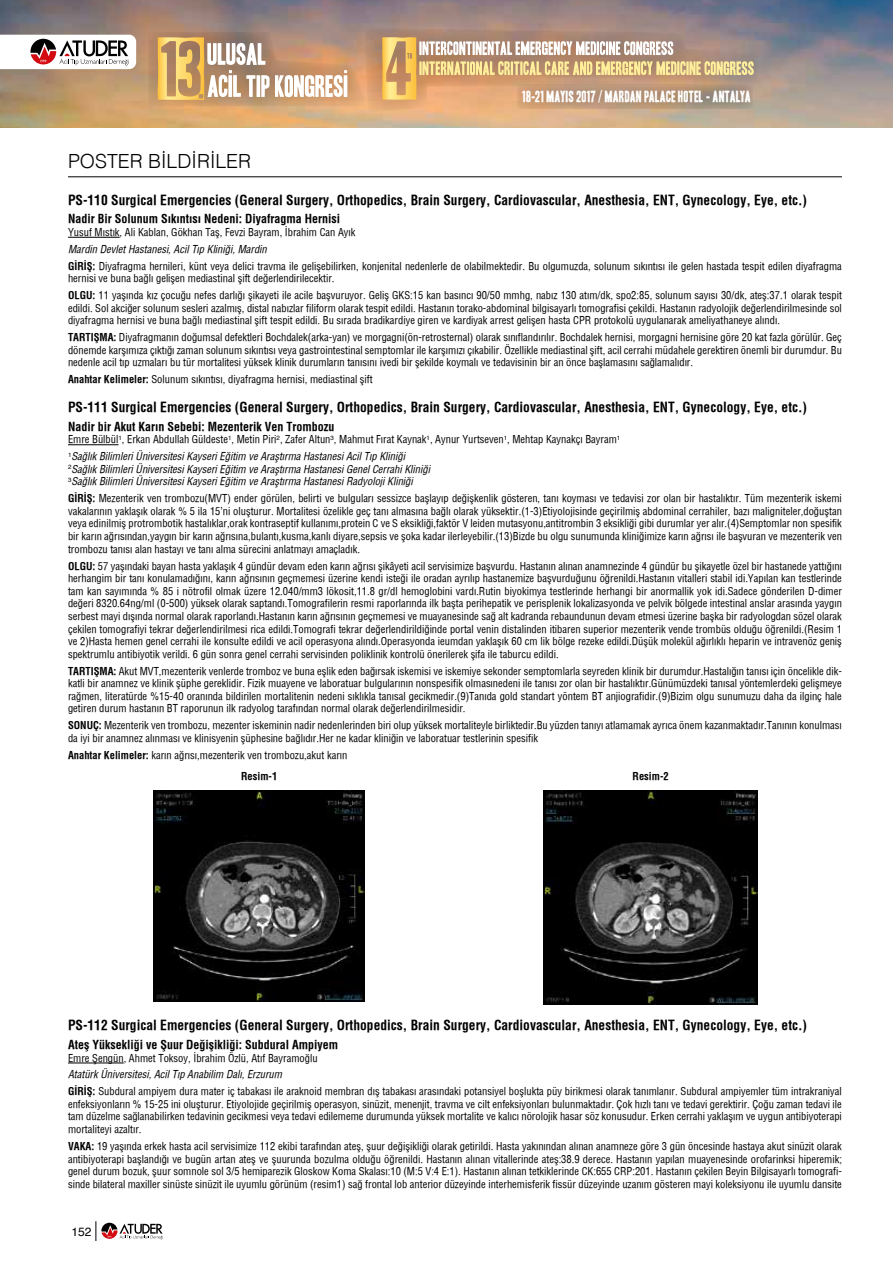
<style>
.page{position:relative;width:893px;height:1263px;background:#fff}
.page>*{position:absolute;margin:0;border:0;box-sizing:border-box;transform-origin:0 0}
.t1{font:300 19.5px "Helvetica";color:#000}
.t2{font:13.95px "Headline One HPLHS";letter-spacing:.01em;color:#fff}
.t3{font:700 13.5px "Helvetica Cond";color:#000}
.t4{font:700 12px "Helvetica Cond";color:#000}
.t5{font:12px "Helvetica";color:#000}
.t6{font:10.5px/12.6px "Helvetica Cond";color:#000}
.t7{font:italic 10.5px/12.6px "Helvetica Cond";color:#000}
.t8{font:700 10.5px "Helvetica Cond";color:#000}
.s1{font-style:italic}
.s2{font-weight:700}
</style>
<div class="page">
<hr style="left:68px;top:176px;width:774px;height:1px;background:#000">
<img style="left:0;top:0;width:893px;height:127px">
<svg style="left:0;top:35px;width:136px;height:34px"></svg>
<svg style="left:148px;top:28px;width:610px;height:85px;background:#caa682"></svg>
<svg style="left:518px;top:85px;width:235px;height:24px;background:#b39378"></svg>
<svg style="left:96px;top:1221px;width:67px;height:20px"></svg>
<hr style="left:68px;top:237px;width:52px;height:1px;background:#000">
<hr style="left:68px;top:444px;width:50px;height:1px;background:#000">
<img style="left:154px;top:790px;width:211px;height:211px">
<img style="left:544px;top:790px;width:213px;height:214px">
<hr style="left:68px;top:1063px;width:56px;height:1px;background:#000">
<h1 class="t1" style="left:68px;top:144px;width:185px">POSTER BİLDİRİLER</h1>
<h2 class="t2" style="left:522px;top:90px;width:230px">18-21 MAYIS 2017 / MARDAN PALACE HOTEL - ANTALYA</h2>
<p class="t3" style="left:68px;top:191px;width:741px">PS-110 Surgical Emergencies (General Surgery, Orthopedics, Brain Surgery, Cardiovascular, Anesthesia, ENT, Gynecology, Eye, etc.)</p>
<p class="t4" style="left:68px;top:211px;width:274px">Nadir Bir Solunum Sıkıntısı Nedeni: Diyafragma Hernisi</p>
<p class="t6" style="left:68px;top:226px;width:289px">Yusuf Mıstık, Ali Kablan, Gökhan Taş, Fevzi Bayram, İbrahim Can Ayık</p>
<p class="t6" style="left:68px;top:240px;width:775px;line-height:16.8px"><span class="s1">Mardin Devlet Hastanesi, Acil Tıp Kliniği, Mardin<br></span><span class="s2">GİRİŞ:</span> Diyafragma hernileri, künt veya delici travma ile gelişebilirken, konjenital nedenlerle de olabilmektedir. Bu olgumuzda, solunum sıkıntısı ile gelen hastada tespit edilen diyafragma</p>
<p class="t6" style="left:68px;top:270px;width:775px;line-height:16.8px">hernisi ve buna bağlı gelişen mediastinal şift değerlendirilecektir.<br><span class="s2">OLGU:</span> 11 yaşında kız çocuğu nefes darlığı şikayeti ile acile başvuruyor. Geliş GKS:15 kan basıncı 90/50 mmhg, nabız 130 atım/dk, spo2:85, solunum sayısı 30/dk, ateş:37.1 olarak tespit</p>
<p class="t6" style="left:68px;top:301px;width:775px">edildi. Sol akciğer solunum sesleri azalmış, distal nabızlar filiform olarak tespit edildi. Hastanın torako-abdominal bilgisayarlı tomografisi çekildi. Hastanın radyolojik değerlendirilmesinde sol diyafragma hernisi ve buna bağlı mediastinal şift tespit edildi. Bu sırada bradikardiye giren ve kardiyak arrest gelişen hasta CPR protokolü uygulanarak ameliyathaneye alındı.</p>
<p class="t6" style="left:68px;top:331px;width:775px;text-align:justify"><span class="s2">TARTIŞMA:</span> Diyafragmanın doğumsal defektleri Bochdalek(arka-yan) ve morgagni(ön-retrosternal) olarak sınıflandırılır. Bochdalek hernisi, morgagni hernisine göre 20 kat fazla görülür. Geç dönemde karşımıza çıktığı zaman solunum sıkıntısı veya gastrointestinal semptomlar ile karşımızı çıkabilir. Özellikle mediastinal şift, acil cerrahi müdahele gerektiren önemli bir durumdur. Bu nedenle acil tıp uzmaları bu tür mortalitesi yüksek klinik durumların tanısını ivedi bir şekilde koymalı ve tedavisinin bir an önce başlamasını sağlamalıdır.</p>
<p class="t6" style="left:68px;top:373px;width:306px"><span class="s2">Anahtar Kelimeler:</span> Solunum sıkıntısı, diyafragma hernisi, mediastinal şift</p>
<p class="t3" style="left:68px;top:399px;width:741px">PS-111 Surgical Emergencies (General Surgery, Orthopedics, Brain Surgery, Cardiovascular, Anesthesia, ENT, Gynecology, Eye, etc.)</p>
<p class="t4" style="left:68px;top:419px;width:268px">Nadir bir Akut Karın Sebebi: Mezenterik Ven Trombozu</p>
<p class="t6" style="left:68px;top:431px;width:554px;line-height:16.8px">Emre Bülbül<sup>1</sup>, Erkan Abdullah Güldeste<sup>1</sup>, Metin Piri<sup>2</sup>, Zafer Altun<sup>3</sup>, Mahmut Fırat Kaynak<sup>1</sup>, Aynur Yurtseven<sup>1</sup>, Mehtap Kaynakçı Bayram<sup>1<br>1</sup><span class="s1">Sağlık Bilimleri Üniversitesi Kayseri Eğitim ve Araştırma Hastanesi Acil Tıp Kliniği</span></p>
<p class="t7" style="left:68px;top:463px;width:364px"><sup>2</sup>Sağlık Bilimleri Üniversitesi Kayseri Eğitim ve Araştırma Hastanesi Genel Cerrahi Kliniği<br><sup>3</sup>Sağlık Bilimleri Üniversitesi Kayseri Eğitim ve Araştırma Hastanesi Radyoloji Kliniği</p>
<p class="t6" style="left:68px;top:492px;width:775px;text-align:justify"><span class="s2">GIRIŞ:</span> Mezenterik ven trombozu(MVT) ender görülen, belirti ve bulguları sessizce başlayıp değişkenlik gösteren, tanı koyması ve tedavisi zor olan bir hastalıktır. Tüm mezenterik iskemi vakalarının yaklaşık olarak % 5 ila 15’ni oluşturur. Mortalitesi özelikle geç tanı almasına bağlı olarak yüksektir.(1-3)Etiyolojisinde geçirilmiş abdominal cerrahiler, bazı maligniteler,doğuştan veya edinilmiş protrombotik hastalıklar,orak kontraseptif kullanımı,protein C ve S eksikliği,faktör V leiden mutasyonu,antitrombin 3 eksikliği gibi durumlar yer alır.(4)Semptomlar non spesifik bir karın ağrısından,yaygın bir karın ağrısına,bulantı,kusma,kanlı diyare,sepsis ve şoka kadar ilerleyebilir.(13)Bizde bu olgu sunumunda kliniğimize karın ağrısı ile başvuran ve mezenterik ven trombozu tanısı alan hastayı ve tanı alma sürecini anlatmayı amaçladık.</p>
<p class="t6" style="left:68px;top:559px;width:775px;text-align:justify"><span class="s2">OLGU:</span> 57 yaşındaki bayan hasta yaklaşık 4 gündür devam eden karın ağrısı şikâyeti acil servisimize başvurdu. Hastanın alınan anamnezinde 4 gündür bu şikayetle özel bir hastanede yattığını herhangim bir tanı konulamadığını, karın ağrısının geçmemesi üzerine kendi isteği ile oradan ayrılıp hastanemize başvurduğunu öğrenildi.Hastanın vitalleri stabil idi.Yapılan kan testlerinde tam kan sayımında % 85 i nötrofil olmak üzere 12.040/mm3 lökosit,11.8 gr/dl hemoglobini vardı.Rutin biyokimya testlerinde herhangi bir anormallik yok idi.Sadece gönderilen D-dimer değeri 8320.64ng/ml (0-500) yüksek olarak saptandı.Tomografilerin resmi raporlarında ilk başta perihepatik ve perisplenik lokalizasyonda ve pelvik bölgede intestinal anslar arasında yaygın serbest mayi dışında normal olarak raporlandı.Hastanın karın ağrısının geçmemesi ve muayanesinde sağ alt kadranda rebaundunun devam etmesi üzerine başka bir radyologdan sözel olarak çekilen tomografiyi tekrar değerlendirilmesi rica edildi.Tomografi tekrar değerlendirildiğinde portal venin distalinden itibaren superior mezenterik vende trombüs olduğu öğrenildi.(Resim 1 ve 2)Hasta hemen genel cerrahi ile konsulte edildi ve acil operasyona alındı.Operasyonda ieumdan yaklaşık 60 cm lik bölge rezeke edildi.Düşük molekül ağırlıklı heparin ve intravenöz geniş spektrumlu antibiyotik verildi. 6 gün sonra genel cerrahi servisinden poliklinik kontrolü önerilerek şifa ile taburcu edildi.</p>
<p class="t6" style="left:68px;top:664px;width:775px;text-align:justify"><span class="s2">TARTIŞMA:</span> Akut MVT,mezenterik venlerde tromboz ve buna eşlik eden bağırsak iskemisi ve iskemiye sekonder semptomlarla seyreden klinik bir durumdur.Hastalığın tanısı için öncelikle dik&shy;katli bir anamnez ve klinik şüphe gereklidir. Fizik muayene ve laboratuar bulgularının nonspesifik olmasınedeni ile tanısı zor olan bir hastalıktır.Günümüzdeki tanısal yöntemlerdeki gelişmeye rağmen, literatürde %15-40 oranında bildirilen mortalitenin nedeni sıklıkla tanısal gecikmedir.(9)Tanıda gold standart yöntem BT anjiografidir.(9)Bizim olgu sunumuzu daha da ilginç hale getiren durum hastanın BT raporunun ilk radyolog tarafından normal olarak değerlendirilmesidir.</p>
<p class="t6" style="left:68px;top:719px;width:775px"><span class="s2">SONUÇ:</span> Mezenterik ven trombozu, mezenter iskeminin nadir nedenlerinden biri olup yüksek mortaliteyle birliktedir.Bu yüzden tanıyı atlamamak ayrıca önem kazanmaktadır.Tanının konulması da iyi bir anamnez alınması ve klinisyenin şüphesine bağlıdır.Her ne kadar kliniğin ve laboratuar testlerinin spesifik</p>
<p class="t6" style="left:241px;top:744px;width:108px;line-height:21.1px;text-indent:-173px"><span class="s2">Anahtar Kelimeler:</span> karın ağrısı,mezenterik ven trombozu,akut karın<br><span class="s2">Resim-1</span></p>
<p class="t8" style="left:633px;top:769px;width:38px">Resim-2</p>
<p class="t3" style="left:68px;top:1017px;width:741px">PS-112 Surgical Emergencies (General Surgery, Orthopedics, Brain Surgery, Cardiovascular, Anesthesia, ENT, Gynecology, Eye, etc.)</p>
<p class="t4" style="left:68px;top:1037px;width:272px">Ateş Yüksekliği ve Şuur Değişikliği: Subdural Ampiyem</p>
<p class="t6" style="left:68px;top:1051px;width:251px">Emre Şengün, Ahmet Toksoy, İbrahim Özlü, Atıf Bayramoğlu</p>
<p class="t6" style="left:68px;top:1066px;width:775px;line-height:16.8px"><span class="s1">Atatürk Üniversitesi, Acil Tıp Anabilim Dalı, Erzurum<br></span><span class="s2">GİRİŞ:</span> Subdural ampiyem dura mater iç tabakası ile araknoid membran dış tabakası arasındaki potansiyel boşlukta püy birikmesi olarak tanımlanır. Subdural ampiyemler tüm intrakraniyal</p>
<p class="t6" style="left:68px;top:1097px;width:775px;text-align:justify">enfeksiyonların % 15-25 ini oluşturur. Etiyolojide geçirilmiş operasyon, sinüzit, menenjit, travma ve cilt enfeksiyonları bulunmaktadır. Çok hızlı tanı ve tedavi gerektirir. Çoğu zaman tedavi ile tam düzelme sağlanabilirken tedavinin gecikmesi veya tedavi edilememe durumunda yüksek mortalite ve kalıcı nörolojik hasar söz konusudur. Erken cerrahi yaklaşım ve uygun antibiyoterapi mortaliteyi azaltır.</p>
<p class="t6" style="left:68px;top:1139px;width:775px;text-align:justify"><span class="s2">VAKA:</span> 19 yaşında erkek hasta acil servisimize 112 ekibi tarafından ateş, şuur değişikliği olarak getirildi. Hasta yakınından alınan anamneze göre 3 gün öncesinde hastaya akut sinüzit olarak antibiyoterapi başlandığı ve bugün artan ateş ve şuurunda bozulma olduğu öğrenildi. Hastanın alınan vitallerinde ateş:38.9 derece. Hastanın yapılan muayenesinde orofarinksi hiperemik; genel durum bozuk, şuur somnole sol 3/5 hemiparezik Gloskow Koma Skalası:10 (M:5 V:4 E:1). Hastanın alınan tetkiklerinde CK:655 CRP:201. Hastanın çekilen Beyin Bilgisayarlı tomografi&shy;sinde bilateral maxiller sinüste sinüzit ile uyumlu görünüm (resim1) sağ frontal lob anterior düzeyinde interhemisferik fissür düzeyinde uzanım gösteren mayi koleksiyonu ile uyumlu dansite</p>
<p class="t5" style="left:71px;top:1222px;width:22px">152</p>
</div>
